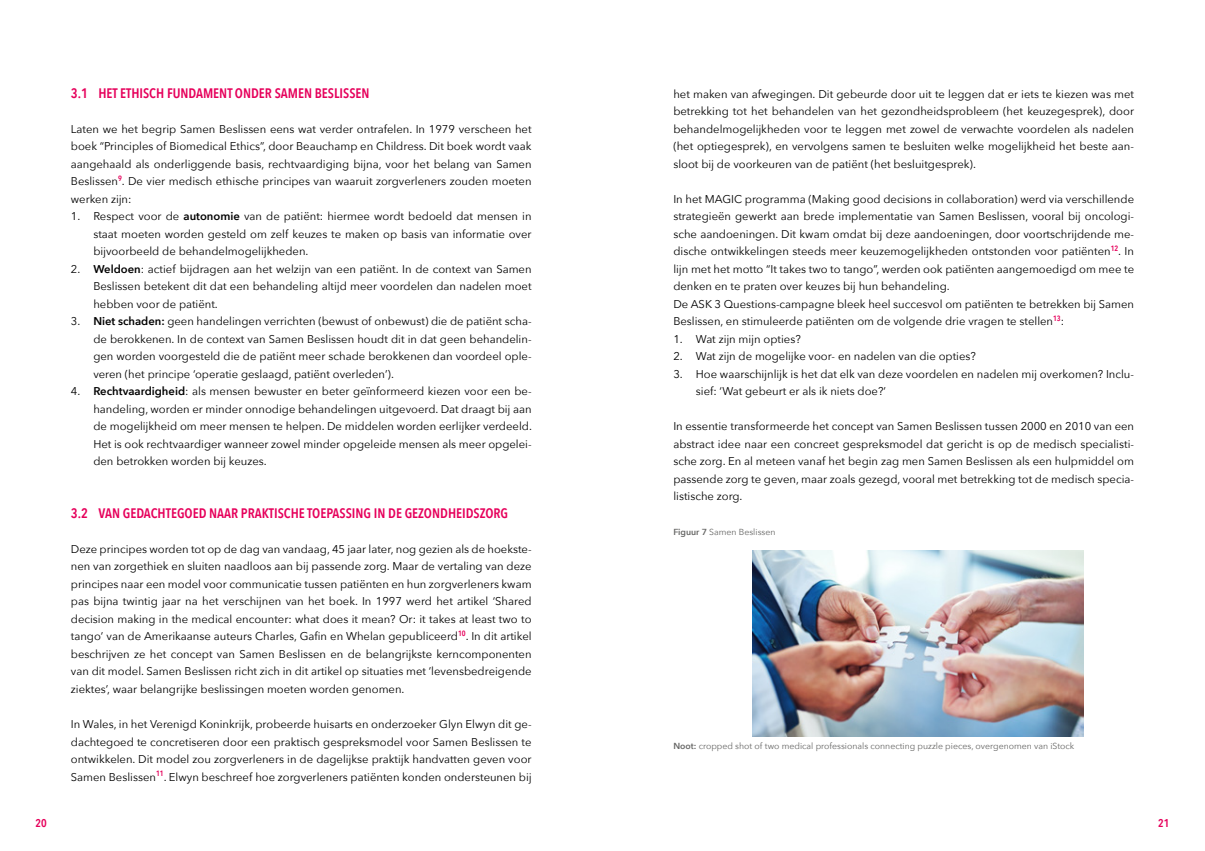
<style>
.page{position:relative;width:1205px;height:851px;background:#fff}
.page>*{position:absolute;margin:0;border:0;box-sizing:border-box;transform-origin:0 0}
._2_Paragraafkop{font:600 13.75px "Avenir Next Condensed";color:#e6005b}
._5_Brood{font:11.25px/17.5px "Avenir Next";color:#000;text-align:justify}
.t1{font:600 11.25px "Avenir Next Condensed";color:#e6005b}
._8_Noot{font:8.75px "Avenir Next";color:#666665}
._5_Brood-2{font:8.75px "Avenir Next";color:#666665}
.s1{font-weight:600}
</style>
<div class="page">
<img style="left:752px;top:550px;width:331px;height:186px">
<h2 class="_2_Paragraafkop" style="left:71px;top:81px;width:300px">3.1 HET ETHISCH FUNDAMENT ONDER SAMEN BESLISSEN</h2>
<p class="_5_Brood" style="left:71px;top:119px;width:462px">Laten we het begrip Samen Beslissen eens wat verder ontrafelen. In 1979 verscheen het boek “Principles of Biomedical Ethics”, door Beauchamp en Childress. Dit boek wordt vaak aangehaald als onderliggende basis, rechtvaardiging bijna, voor het belang van Samen Beslissen<sup>9</sup>. De vier medisch ethische principes van waaruit zorgverleners zouden moeten werken zijn:</p>
<p class="_5_Brood" style="left:93px;top:207px;width:440px;text-indent:-22px">1. Respect voor de <span class="s1">autonomie</span> van de patiënt: hiermee wordt bedoeld dat mensen in staat moeten worden gesteld om zelf keuzes te maken op basis van informatie over bijvoorbeeld de behandelmogelijkheden.</p>
<p class="_5_Brood" style="left:93px;top:259px;width:440px;text-indent:-22px">2. <span class="s1">Weldoen</span>: actief bijdragen aan het welzijn van een patiënt. In de context van Samen Beslissen betekent dit dat een behandeling altijd meer voordelen dan nadelen moet hebben voor de patiënt.</p>
<p class="_5_Brood" style="left:93px;top:312px;width:440px;text-indent:-22px">3. <span class="s1">Niet schaden:</span> geen handelingen verrichten (bewust of onbewust) die de patiënt scha&shy;de berokkenen. In de context van Samen Beslissen houdt dit in dat geen behandelin&shy;gen worden voorgesteld die de patiënt meer schade berokkenen dan voordeel ople&shy;veren (het principe ‘operatie geslaagd, patiënt overleden’).</p>
<p class="_5_Brood" style="left:93px;top:382px;width:440px;text-indent:-22px">4. <span class="s1">Rechtvaardigheid</span>: als mensen bewuster en beter geïnformeerd kiezen voor een be&shy;handeling, worden er minder onnodige behandelingen uitgevoerd. Dat draagt bij aan de mogelijkheid om meer mensen te helpen. De middelen worden eerlijker verdeeld.<br>Het is ook rechtvaardiger wanneer zowel minder opgeleide mensen als meer opgelei&shy;den betrokken worden bij keuzes.</p>
<h2 class="_2_Paragraafkop" style="left:71px;top:501px;width:439px">3.2 VAN GEDACHTEGOED NAAR PRAKTISCHE TOEPASSING IN DE GEZONDHEIDSZORG</h2>
<p class="_5_Brood" style="left:71px;top:539px;width:462px">Deze principes worden tot op de dag van vandaag, 45 jaar later, nog gezien als de hoekste&shy;nen van zorgethiek en sluiten naadloos aan bij passende zorg. Maar de vertaling van deze principes naar een model voor communicatie tussen patiënten en hun zorgverleners kwam pas bijna twintig jaar na het verschijnen van het boek. In 1997 werd het artikel ‘Shared decision making in the medical encounter: what does it mean? Or: it takes at least two to tango’ van de Amerikaanse auteurs Charles, Gafin en Whelan gepubliceerd<sup>10</sup>. In dit artikel beschrijven ze het concept van Samen Beslissen en de belangrijkste kerncomponenten van dit model. Samen Beslissen richt zich in dit artikel op situaties met ’levensbedreigende ziektes’, waar belangrijke beslissingen moeten worden genomen.</p>
<p class="_5_Brood" style="left:71px;top:714px;width:462px">In Wales, in het Verenigd Koninkrijk, probeerde huisarts en onderzoeker Glyn Elwyn dit ge&shy;dachtegoed te concretiseren door een praktisch gespreksmodel voor Samen Beslissen te ontwikkelen. Dit model zou zorgverleners in de dagelijkse praktijk handvatten geven voor Samen Beslissen<sup>11</sup>. Elwyn beschreef hoe zorgverleners patiënten konden ondersteunen bij</p>
<p class="_5_Brood" style="left:673px;top:84px;width:462px">het maken van afwegingen. Dit gebeurde door uit te leggen dat er iets te kiezen was met betrekking tot het behandelen van het gezondheidsprobleem (het keuzegesprek), door behandelmogelijkheden voor te leggen met zowel de verwachte voordelen als nadelen (het optiegesprek), en vervolgens samen te besluiten welke mogelijkheid het beste aan&shy;sloot bij de voorkeuren van de patiënt (het besluitgesprek).</p>
<p class="_5_Brood" style="left:673px;top:189px;width:462px">In het MAGIC programma (Making good decisions in collaboration) werd via verschillende strategieën gewerkt aan brede implementatie van Samen Beslissen, vooral bij oncologi&shy;sche aandoeningen. Dit kwam omdat bij deze aandoeningen, door voortschrijdende me&shy;dische ontwikkelingen steeds meer keuzemogelijkheden ontstonden voor patiënten<sup>12</sup>. In lijn met het motto “It takes two to tango”, werden ook patiënten aangemoedigd om mee te denken en te praten over keuzes bij hun behandeling.</p>
<p class="_5_Brood" style="left:673px;top:294px;width:462px">De ASK 3 Questions-campagne bleek heel succesvol om patiënten te betrekken bij Samen<br>Beslissen, en stimuleerde patiënten om de volgende drie vragen te stellen<sup>13</sup>:</p>
<p class="_5_Brood" style="left:673px;top:329px;width:129px">1. Wat zijn mijn opties?</p>
<p class="_5_Brood" style="left:673px;top:347px;width:304px">2. Wat zijn de mogelijke voor- en nadelen van die opties?</p>
<p class="_5_Brood" style="left:696px;top:364px;width:440px;text-indent:-22px">3. Hoe waarschijnlijk is het dat elk van deze voordelen en nadelen mij overkomen? Inclu&shy;sief: ‘Wat gebeurt er als ik niets doe?’</p>
<p class="_5_Brood" style="left:673px;top:417px;width:462px">In essentie transformeerde het concept van Samen Beslissen tussen 2000 en 2010 van een abstract idee naar een concreet gespreksmodel dat gericht is op de medisch specialisti&shy;sche zorg. En al meteen vanaf het begin zag men Samen Beslissen als een hulpmiddel om passende zorg te geven, maar zoals gezegd, vooral met betrekking tot de medisch specia&shy;listische zorg.</p>
<p class="_5_Brood-2" style="left:673px;top:525px;width:104px"><span class="s1">Figuur 7</span> Samen Beslissen</p>
<p class="_8_Noot" style="left:673px;top:738px;width:402px"><span class="s1">Noot:</span> cropped shot of two medical professionals connecting puzzle pieces, overgenomen van iStock</p>
<p class="t1" style="left:35px;top:813px;width:13px">20</p>
<p class="t1" style="left:1158px;top:813px;width:13px">21</p>
</div>
